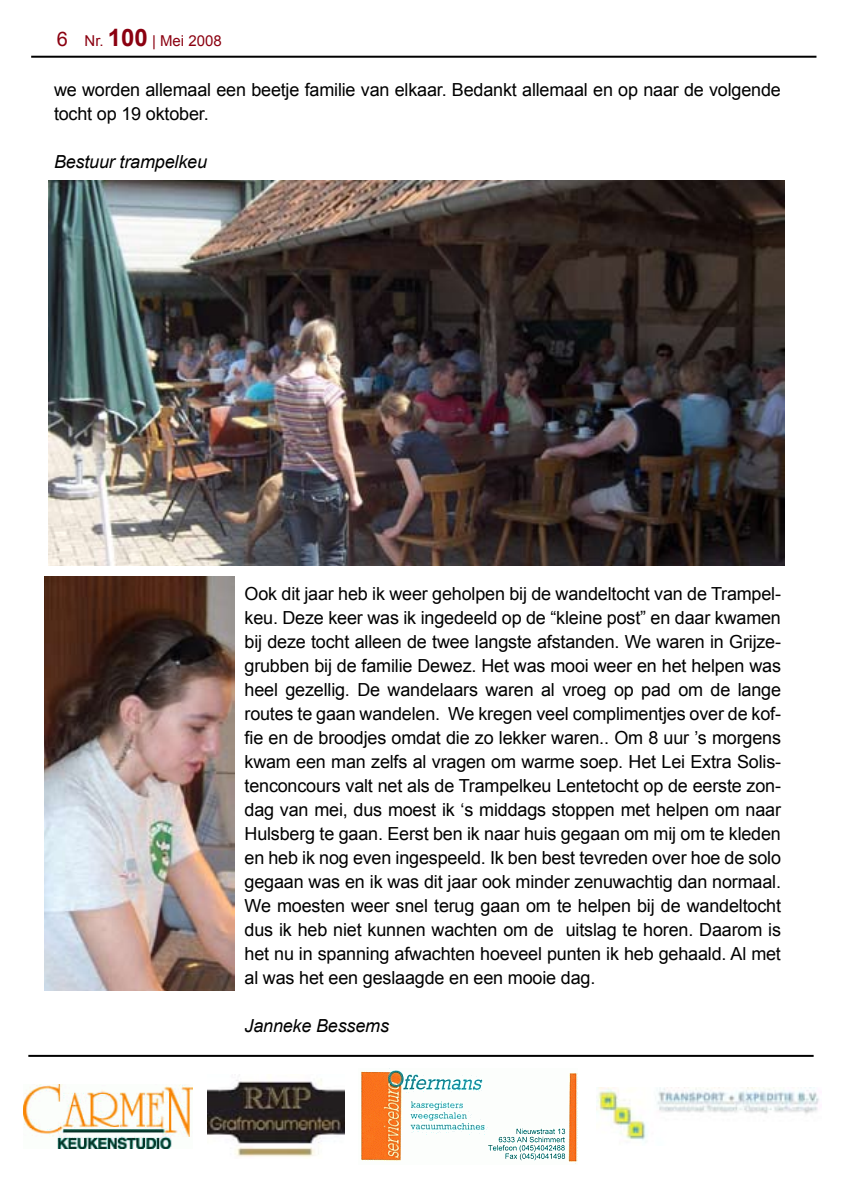
<style>
.page{position:relative;width:842px;height:1191px;background:#fff}
.page>*{position:absolute;margin:0;border:0;box-sizing:border-box;transform-origin:0 0}
.t1{font:18px/24px "Arial";letter-spacing:-.01em;color:#000;text-align:justify}
.t2{font:italic 18px "Arial";letter-spacing:-.01em;color:#000}
.t3{font:15px "Arial";color:#8b0010}
.s1{font-weight:700;font-size:24px}
</style>
<div class="page">
<hr style="left:31px;top:56px;width:785px;height:2px;background:#000">
<hr style="left:28px;top:1054px;width:786px;height:2px;background:#000">
<img style="left:361px;top:1068px;width:216px;height:96px">
<img style="left:24px;top:1084px;width:168px;height:64px">
<img style="left:207px;top:1079px;width:138px;height:79px">
<img style="left:597px;top:1087px;width:222px;height:54px">
<img style="left:48px;top:180px;width:737px;height:386px">
<img style="left:45px;top:576px;width:189px;height:414px">
<p class="t3" style="left:84px;top:31px;width:139px">Nr. <span class="s1">100</span> | Mei 2008</p>
<p class="t1" style="left:54px;top:78px;width:728px">we worden allemaal een beetje familie van elkaar. Bedankt allemaal en op naar de volgende tocht op 1 9 oktober.</p>
<p class="t2" style="left:54px;top:150px;width:154px">Bestuur trampelkeu</p>
<p class="t1" style="left:244px;top:582px;width:538px">Ook dit jaar heb ik weer geholpen bij de wandeltocht van de Trampel&shy;keu. Deze keer was ik ingedeeld op de “kleine post” en daar kwamen bij deze tocht alleen de twee langste afstanden. We waren in Grijze&shy;grubben bij de familie Dewez. Het was mooi weer en het helpen was heel gezellig. De wandelaars waren al vroeg op pad om de lange routes te gaan wandelen. We kregen veel complimentjes over de kof&shy;fie en de broodjes omdat die zo lekker waren.. Om 8 uur ’s morgens kwam een man zelfs al vragen om warme soep. Het Lei Extra Solis&shy;tenconcours valt net als de Trampelkeu Lentetocht op de eerste zon&shy;dag van mei, dus moest ik ‘s middags stoppen met helpen om naar Hulsberg te gaan. Eerst ben ik naar huis gegaan om mij om te kleden en heb ik nog even ingespeeld. Ik ben best tevreden over hoe de solo gegaan was en ik was dit jaar ook minder zenuwachtig dan normaal.<br>We moesten weer snel terug gaan om te helpen bij de wandeltocht dus ik heb niet kunnen wachten om de uitslag te horen. Daarom is het nu in spanning afwachten hoeveel punten ik heb gehaald. Al met al was het een geslaagde en een mooie dag.</p>
<p class="t2" style="left:244px;top:1014px;width:146px">Janneke Bessems</p>
</div>
